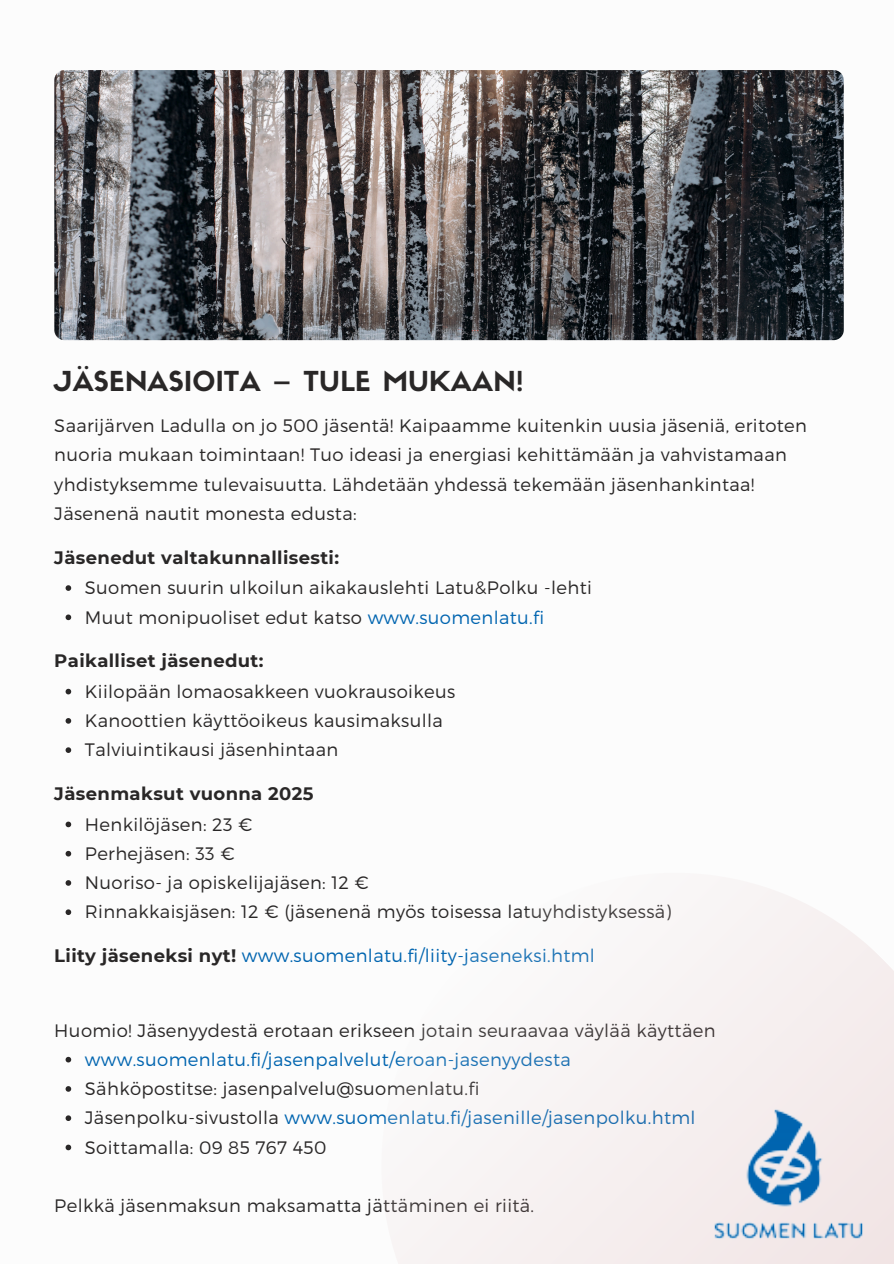
<style>
.page{position:relative;width:894px;height:1264px;background:#fff}
.page>*{position:absolute;margin:0;border:0;box-sizing:border-box;transform-origin:0 0}
.t1{font:27px "Sifonn Basic";letter-spacing:.01em;color:#292727}
.t2{font:300 18px/29.2px "Montserrat";letter-spacing:.02em;color:#292727}
.t3{font:300 18px "Montserrat";letter-spacing:.02em;color:#0165b0}
.t4{font:700 18px "Montserrat";letter-spacing:.02em;color:#292727}
.s1{color:#0165b0}
.s2{font-weight:700;color:#292727}
.s3{color:#292727}
</style>
<div class="page">
<img style="left:54px;top:70px;width:789px;height:270px;border-radius:10px">
<svg style="left:66px;top:585px;width:5px;height:6px"></svg>
<svg style="left:66px;top:614px;width:5px;height:6px"></svg>
<svg style="left:66px;top:688px;width:5px;height:6px"></svg>
<svg style="left:66px;top:718px;width:5px;height:5px"></svg>
<svg style="left:66px;top:747px;width:5px;height:6px"></svg>
<svg style="left:66px;top:821px;width:5px;height:6px"></svg>
<svg style="left:66px;top:850px;width:5px;height:6px"></svg>
<svg style="left:66px;top:880px;width:5px;height:5px"></svg>
<svg style="left:66px;top:909px;width:5px;height:6px"></svg>
<svg style="left:66px;top:1056px;width:5px;height:6px"></svg>
<svg style="left:66px;top:1086px;width:5px;height:5px"></svg>
<svg style="left:66px;top:1115px;width:5px;height:5px"></svg>
<svg style="left:66px;top:1144px;width:5px;height:6px"></svg>
<svg style="left:391px;top:882px;width:502px;height:381px;fill:#f7f3f3"></svg>
<img style="left:709px;top:1095px;width:158px;height:157px">
<p class="t1" style="left:54px;top:371px;width:471px">JÄSENASIOITA – TULE MUKAAN!</p>
<p class="t2" style="left:54px;top:410px;width:754px">Saarijärven Ladulla on jo 500 jäsentä! Kaipaamme kuitenkin uusia jäseniä, eritoten nuoria mukaan toimintaan! Tuo ideasi ja energiasi kehittämään ja vahvistamaan yhdistyksemme tulevaisuutta. Lähdetään yhdessä tekemään jäsenhankintaa!<br>Jäsenenä nautit monesta edusta:</p>
<h1 class="t4" style="left:54px;top:546px;width:286px">Jäsenedut valtakunnallisesti:</h1>
<p class="t2" style="left:85px;top:572px;width:508px">Suomen suurin ulkoilun aikakauslehti Latu&amp;Polku -lehti</p>
<h2 class="t2" style="left:85px;top:601px;width:460px">Muut monipuoliset edut katso <span class="s1">www.suomenlatu.fi</span></h2>
<p class="t4" style="left:54px;top:650px;width:211px">Paikalliset jäsenedut:</p>
<p class="t2" style="left:85px;top:676px;width:372px">Kiilopään lomaosakkeen vuokrausoikeus</p>
<h2 class="t2" style="left:85px;top:705px;width:359px">Kanoottien käyttöoikeus kausimaksulla</h2>
<p class="t2" style="left:85px;top:734px;width:255px">Talviuintikausi jäsenhintaan</p>
<p class="t4" style="left:54px;top:782px;width:261px">Jäsenmaksut vuonna 2025</p>
<p class="t2" style="left:85px;top:808px;width:169px">Henkilöjäsen: 23 €</p>
<h2 class="t2" style="left:85px;top:838px;width:151px">Perhejäsen: 33 €</h2>
<p class="t2" style="left:85px;top:867px;width:285px">Nuoriso- ja opiskelijajäsen: 12 €</p>
<p class="t2" style="left:85px;top:896px;width:587px">Rinnakkaisjäsen: 12 € (jäsenenä myös toisessa latuyhdistyksessä)</p>
<p class="t3" style="left:54px;top:944px;width:542px"><span class="s2">Liity jäseneksi nyt!</span> www.suomenlatu.fi/liity-jaseneksi.html</p>
<p class="t2" style="left:54px;top:1014px;width:662px">Huomio! Jäsenyydestä erotaan erikseen jotain seuraavaa väylää käyttäen</p>
<p class="t3" style="left:85px;top:1047px;width:487px">www.suomenlatu.fi/jasenpalvelut/eroan-jasenyydesta</p>
<p class="t2" style="left:85px;top:1073px;width:396px">Sähköpostitse: jasenpalvelu@suomenlatu.fi</p>
<p class="t3" style="left:85px;top:1106px;width:612px"><span class="s3">Jäsenpolku-sivustolla</span> www.suomenlatu.fi/jasenille/jasenpolku.html</p>
<p class="t2" style="left:85px;top:1131px;width:243px">Soittamalla: 09 85 767 450</p>
<p class="t2" style="left:54px;top:1190px;width:481px">Pelkkä jäsenmaksun maksamatta jättäminen ei riitä.</p>
</div>
